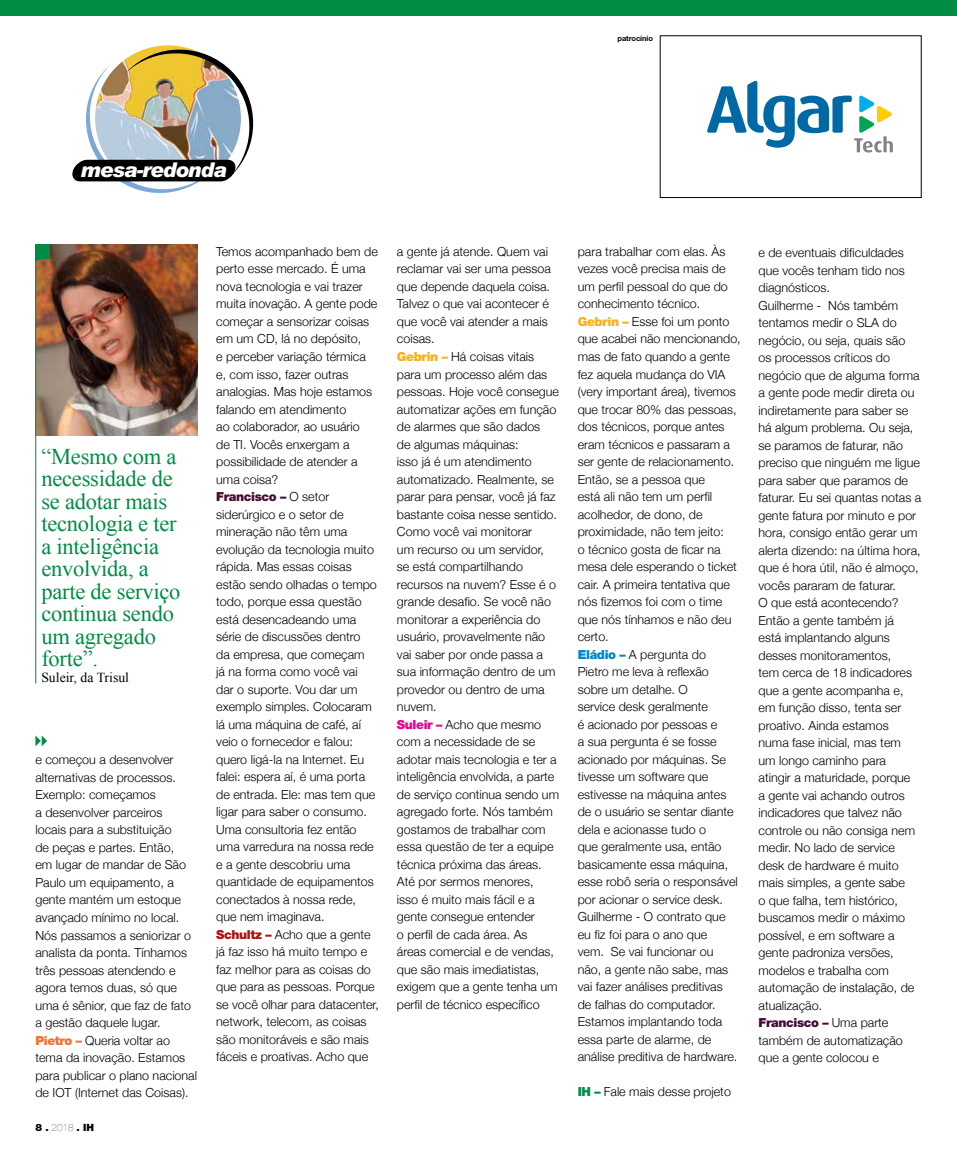
<style>
.page{position:relative;width:957px;height:1152px;background:#fff}
.page>*{position:absolute;margin:0;border:0;box-sizing:border-box;transform-origin:0 0}
.t1{font:22.5px/22.5px "Times New Roman";letter-spacing:-.01em;color:#008c44}
.t2{font:italic 900 20.38px "Arial";letter-spacing:-.05em;color:#fff}
.t3{font:13.75px "Times New Roman";color:#000}
.t4{font:300 12.5px/17.5px "Helvetica Neue";color:#000}
.t5{font:900 12.5px "Helvetica Neue LT Std";letter-spacing:-.03em;color:#460c36}
.t6{font:900 10px "Helvetica Neue LT Std";color:#000}
.t7{font:700 7.5px "Helvetica Neue LT Std";letter-spacing:-.01em;color:#000}
.s1{font-family:"Helvetica Neue LT Std";font-weight:900;color:#f37032}
.s2{font-weight:200}
.s3{font-family:"Helvetica Neue";font-weight:300;color:#000}
.s4{font-family:"Helvetica Neue LT Std";font-weight:900;color:#b11116}
.s5{font-family:"Helvetica Neue LT Std";font-weight:900;color:#fcaf17}
.s6{font-family:"Helvetica Neue LT Std";font-weight:900;color:#ec008c}
.s7{font-family:"Helvetica Neue LT Std";font-weight:900;color:#0085cb}
.s8{font-family:"Helvetica Neue LT Std";font-weight:900;color:#008c44}
</style>
<div class="page">
<img style="left:72px;top:45px;width:181px;height:148px">
<img style="left:36px;top:244px;width:161px;height:191px">
<hr style="left:35px;top:245px;width:1px;height:438px;background:#008c44">
<div style="left:36px;top:245px;width:14px;height:14px;background:#008c44"></div>
<svg style="left:35px;top:735px;width:12px;height:11px"></svg>
<div style="left:0;top:0;width:957px;height:15px;background:#008c44"></div>
<div style="left:660px;top:35px;width:261px;height:163px;border:1px solid #000"></div>
<svg style="left:707px;top:81px;width:186px;height:71px"></svg>
<p class="t7" style="left:617px;top:33px;width:37px">patrocínio</p>
<h2 class="t2" style="left:81px;top:157px;width:147px">mesa-redonda</h2>
<h1 class="t1" style="left:41px;top:444px;width:141px">“Mesmo com a necessidade de se adotar mais tecnologia e ter a inteligência envolvida, a parte de serviço continua sendo um agregado forte”.</h1>
<p class="t3" style="left:41px;top:668px;width:89px">Suleir, da Trisul</p>
<p class="t4" style="left:35px;top:750px;width:163px">e começou a desenvolver alternativas de processos.<br>Exemplo: começamos<br>a desenvolver parceiros<br>locais para a substituição<br>de peças e partes. Então,<br>em lugar de mandar de São<br>Paulo um equipamento, a gente mantém um estoque avançado mínimo no local.<br>Nós passamos a seniorizar o analista da ponta. Tínhamos três pessoas atendendo e agora temos duas, só que uma é sênior, que faz de fato a gestão daquele lugar.<br><span class="s1">Pietro –</span> Queria voltar ao tema da inovação. Estamos para publicar o plano nacional de IOT (Internet das Coisas).</p>
<p class="t6" style="left:35px;top:1122px;width:60px">8 . <span class="s2">2018</span> . IH</p>
<p class="t4" style="left:216px;top:242px;width:163px">Temos acompanhado bem de perto esse mercado. É uma nova tecnologia e vai trazer muita inovação. A gente pode começar a sensorizar coisas em um CD, lá no depósito,<br>e perceber variação térmica e, com isso, fazer outras analogias. Mas hoje estamos falando em atendimento<br>ao colaborador, ao usuário<br>de TI. Vocês enxergam a possibilidade de atender a uma coisa?</p>
<p class="t5" style="left:216px;top:489px;width:115px">Francisco – <span class="s3">O setor</span></p>
<p class="t4" style="left:216px;top:504px;width:164px">siderúrgico e o setor de mineração não têm uma evolução da tecnologia muito rápida. Mas essas coisas estão sendo olhadas o tempo todo, porque essa questão está desencadeando uma série de discussões dentro<br>da empresa, que começam<br>já na forma como você vai<br>dar o suporte. Vou dar um exemplo simples. Colocaram lá uma máquina de café, aí veio o fornecedor e falou: quero ligá-la na Internet. Eu falei: espera aí, é uma porta de entrada. Ele: mas tem que ligar para saber o consumo.<br>Uma consultoria fez então uma varredura na nossa rede e a gente descobriu uma quantidade de equipamentos conectados à nossa rede, que nem imaginava.<br><span class="s4">Schultz –</span> Acho que a gente já faz isso há muito tempo e faz melhor para as coisas do que para as pessoas. Porque se você olhar para datacenter, network, telecom, as coisas são monitoráveis e são mais fáceis e proativas. Acho que</p>
<p class="t4" style="left:397px;top:242px;width:164px">a gente já atende. Quem vai reclamar vai ser uma pessoa que depende daquela coisa.<br>Talvez o que vai acontecer é que você vai atender a mais coisas.<br><span class="s5">Gebrin –</span> Há coisas vitais para um processo além das pessoas. Hoje você consegue automatizar ações em função de alarmes que são dados<br>de algumas máquinas:<br>isso já é um atendimento automatizado. Realmente, se parar para pensar, você já faz bastante coisa nesse sentido.<br>Como você vai monitorar<br>um recurso ou um servidor, se está compartilhando recursos na nuvem? Esse é o grande desafio. Se você não monitorar a experiência do usuário, provavelmente não vai saber por onde passa a sua informação dentro de um provedor ou dentro de uma nuvem.<br><span class="s6">Suleir –</span> Acho que mesmo com a necessidade de se adotar mais tecnologia e ter a inteligência envolvida, a parte de serviço continua sendo um agregado forte. Nós também gostamos de trabalhar com essa questão de ter a equipe técnica próxima das áreas.<br>Até por sermos menores,<br>isso é muito mais fácil e a gente consegue entender<br>o perfil de cada área. As áreas comercial e de vendas, que são mais imediatistas, exigem que a gente tenha um perfil de técnico específico</p>
<p class="t4" style="left:578px;top:242px;width:165px">para trabalhar com elas. Às vezes você precisa mais de um perfil pessoal do que do conhecimento técnico.<br><span class="s5">Gebrin –</span> Esse foi um ponto que acabei não mencionando, mas de fato quando a gente fez aquela mudança do VIA (very important área), tivemos que trocar 80% das pessoas, dos técnicos, porque antes eram técnicos e passaram a ser gente de relacionamento.<br>Então, se a pessoa que<br>está ali não tem um perfil acolhedor, de dono, de proximidade, não tem jeito:<br>o técnico gosta de ficar na mesa dele esperando o ticket cair. A primeira tentativa que nós fizemos foi com o time que nós tínhamos e não deu certo.<br><span class="s7">Eládio –</span> A pergunta do<br>Pietro me leva à reflexão sobre um detalhe. O<br>service desk geralmente<br>é acionado por pessoas e<br>a sua pergunta é se fosse acionado por máquinas. Se tivesse um software que estivesse na máquina antes de o usuário se sentar diante dela e acionasse tudo o<br>que geralmente usa, então basicamente essa máquina, esse robô seria o responsável por acionar o service desk.<br>Guilherme - O contrato que eu fiz foi para o ano que<br>vem. Se vai funcionar ou<br>não, a gente não sabe, mas vai fazer análises preditivas<br>de falhas do computador.<br>Estamos implantando toda essa parte de alarme, de análise preditiva de hardware.</p>
<p class="t4" style="left:578px;top:1082px;width:155px"><span class="s8">IH –</span> Fale mais desse projeto</p>
<p class="t4" style="left:758px;top:243px;width:164px">e de eventuais dificuldades que vocês tenham tido nos diagnósticos.<br>Guilherme - Nós também tentamos medir o SLA do negócio, ou seja, quais são os processos críticos do negócio que de alguma forma a gente pode medir direta ou indiretamente para saber se há algum problema. Ou seja, se paramos de faturar, não preciso que ninguém me ligue para saber que paramos de faturar. Eu sei quantas notas a gente fatura por minuto e por hora, consigo então gerar um alerta dizendo: na última hora, que é hora útil, não é almoço, vocês pararam de faturar.<br>O que está acontecendo?<br>Então a gente também já<br>está implantando alguns desses monitoramentos,<br>tem cerca de 18 indicadores que a gente acompanha e, em função disso, tenta ser proativo. Ainda estamos numa fase inicial, mas tem<br>um longo caminho para atingir a maturidade, porque<br>a gente vai achando outros indicadores que talvez não controle ou não consiga nem medir. No lado de service desk de hardware é muito mais simples, a gente sabe<br>o que falha, tem histórico, buscamos medir o máximo possível, e em software a gente padroniza versões, modelos e trabalha com automação de instalação, de atualização.</p>
<p class="t5" style="left:758px;top:1015px;width:131px">Francisco – <span class="s3">Uma parte</span></p>
<p class="t4" style="left:758px;top:1030px;width:146px">também de automatização que a gente colocou e</p>
</div>
